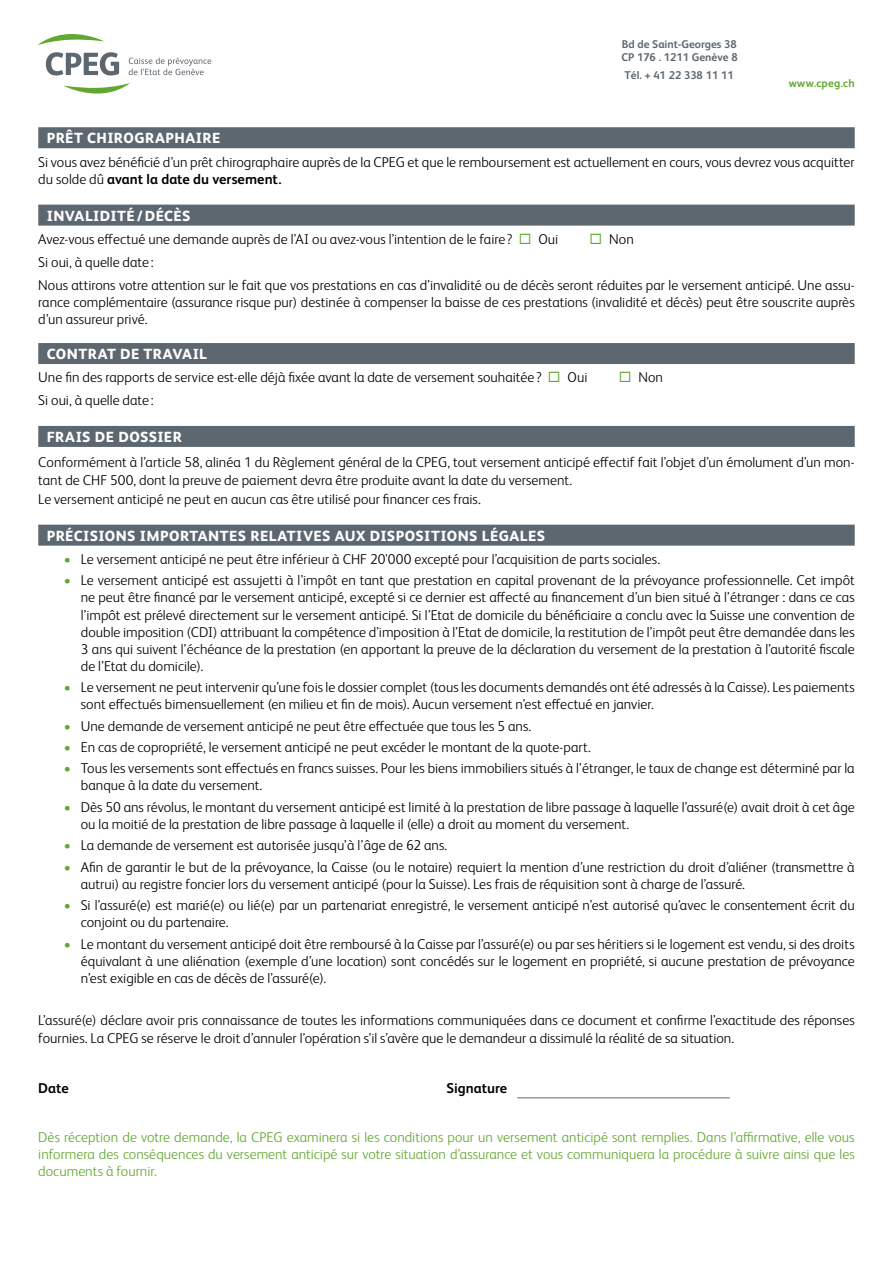
<style>
.page{position:relative;width:893px;height:1263px;background:#fff}
.page>*{position:absolute;margin:0;border:0;box-sizing:border-box;transform-origin:0 0}
.t1{font:800 14.7px "FS Albert Pro";letter-spacing:.03em;color:#fff}
.t2{font:300 14.25px/17.1px "FS Albert Pro";color:#000}
.t3{font:300 14.25px/17.1px "FS Albert Pro";color:#62a730;text-align:justify}
.t4{font:700 14.25px "FS Albert Pro";color:#000}
.t5{font:700 11.25px/12.9px "FS Albert Pro";color:#5d6770}
.t6{font:700 11.25px "FS Albert Pro";letter-spacing:.02em;color:#62a730}
.s1{font-weight:700}
.s2{color:#62a730}
</style>
<div class="page">
<svg style="left:38px;top:34px;width:66px;height:11px"></svg>
<svg style="left:64px;top:83px;width:66px;height:11px"></svg>
<svg style="left:46px;top:52px;width:73px;height:23px"></svg>
<svg style="left:129px;top:57px;width:82px;height:18px"></svg>
<div style="left:38px;top:127px;width:817px;height:21px;background:#5d6770"></div>
<div style="left:38px;top:205px;width:817px;height:21px;background:#5d6770"></div>
<div style="left:38px;top:343px;width:817px;height:21px;background:#5d6770"></div>
<div style="left:38px;top:426px;width:817px;height:21px;background:#5d6770"></div>
<div style="left:38px;top:525px;width:817px;height:21px;background:#5d6770"></div>
<hr style="left:517px;top:1097px;width:213px;height:1px;background:#5d6770">
<p class="t5" style="left:621px;top:37px;width:118px">Bd de Saint-Georges 38<br>CP 176 . 1211 Genève 8</p>
<p class="t5" style="left:624px;top:68px;width:111px">Tél. + 41 22 338 11 11</p>
<p class="t6" style="left:789px;top:75px;width:68px">www.cpeg.ch</p>
<p class="t1" style="left:47px;top:127px;width:175px">PRÊT CHIROGRAPHAIRE</p>
<p class="t2" style="left:38px;top:152px;width:818px">Si vous avez bénéficié d’un prêt chirographaire auprès de la CPEG et que le remboursement est actuellement en cours, vous devrez vous acquitter du solde dû <span class="s1">avant la date du versement.</span></p>
<p class="t1" style="left:47px;top:204px;width:145px">INVALIDITÉ / DÉCÈS</p>
<p class="t2" style="left:38px;top:230px;width:522px">Avez-vous effectué une demande auprès de l’AI ou avez-vous l’intention de le faire? <span class="s2">◻</span> Oui</p>
<p class="t2" style="left:590px;top:230px;width:46px"><span class="s2">◻</span> Non</p>
<p class="t2" style="left:38px;top:249px;width:818px;line-height:23.5px">Si oui, à quelle date:<br>Nous attirons votre attention sur le fait que vos prestations en cas d’invalidité ou de décès seront réduites par le versement anticipé. Une assu-</p>
<p class="t2" style="left:38px;top:293px;width:818px">rance complémentaire (assurance risque pur) destinée à compenser la baisse de ces prestations (invalidité et décès) peut être souscrite auprès d’un assureur privé.</p>
<p class="t1" style="left:47px;top:342px;width:162px">CONTRAT DE TRAVAIL</p>
<p class="t2" style="left:38px;top:368px;width:551px">Une fin des rapports de service est-elle déjà fixée avant la date de versement souhaitée? <span class="s2">◻</span> Oui</p>
<p class="t2" style="left:619px;top:368px;width:46px"><span class="s2">◻</span> Non</p>
<p class="t2" style="left:38px;top:391px;width:117px">Si oui, à quelle date:</p>
<p class="t1" style="left:47px;top:425px;width:137px">FRAIS DE DOSSIER</p>
<p class="t2" style="left:38px;top:453px;width:818px">Conformément à l’article 58, alinéa 1 du Règlement général de la CPEG, tout versement anticipé effectif fait l’objet d’un émolument d’un mon&shy;tant de CHF 500, dont la preuve de paiement devra être produite avant la date du versement.</p>
<p class="t2" style="left:38px;top:489px;width:444px">Le versement anticipé ne peut en aucun cas être utilisé pour financer ces frais.</p>
<p class="t1" style="left:47px;top:524px;width:500px">PRÉCISIONS IMPORTANTES RELATIVES AUX DISPOSITIONS LÉGALES</p>
<p class="t2" style="left:64px;top:550px;width:598px"><span class="s2">•</span> Le versement anticipé ne peut être inférieur à CHF 20'000 excepté pour l’acquisition de parts sociales.</p>
<p class="t2" style="left:81px;top:571px;width:775px;text-align:justify;text-indent:-17px"><span class="s2">•</span> Le versement anticipé est assujetti à l’impôt en tant que prestation en capital provenant de la prévoyance professionnelle. Cet impôt ne peut être financé par le versement anticipé, excepté si ce dernier est affecté au financement d’un bien situé à l’étranger : dans ce cas l’impôt est prélevé directement sur le versement anticipé. Si l’Etat de domicile du bénéficiaire a conclu avec la Suisse une convention de double imposition (CDI) attribuant la compétence d’imposition à l’Etat de domicile, la restitution de l’impôt peut être demandée dans les 3 ans qui suivent l’échéance de la prestation (en apportant la preuve de la déclaration du versement de la prestation à l’autorité fiscale de l’Etat du domicile).</p>
<p class="t2" style="left:81px;top:678px;width:775px;text-indent:-17px"><span class="s2">•</span> Le versement ne peut intervenir qu’une fois le dossier complet (tous les documents demandés ont été adressés à la Caisse). Les paiements sont effectués bimensuellement (en milieu et fin de mois). Aucun versement n’est effectué en janvier.</p>
<p class="t2" style="left:64px;top:716px;width:469px"><span class="s2">•</span> Une demande de versement anticipé ne peut être effectuée que tous les 5 ans.</p>
<p class="t2" style="left:64px;top:738px;width:529px"><span class="s2">•</span> En cas de copropriété, le versement anticipé ne peut excéder le montant de la quote-part.</p>
<p class="t2" style="left:81px;top:759px;width:775px;text-indent:-17px"><span class="s2">•</span> Tous les versements sont effectués en francs suisses. Pour les biens immobiliers situés à l’étranger, le taux de change est déterminé par la banque à la date du versement.</p>
<p class="t2" style="left:81px;top:797px;width:775px;text-indent:-17px"><span class="s2">•</span> Dès 50 ans révolus, le montant du versement anticipé est limité à la prestation de libre passage à laquelle l’assuré(e) avait droit à cet âge ou la moitié de la prestation de libre passage à laquelle il (elle) a droit au moment du versement.</p>
<p class="t2" style="left:64px;top:836px;width:385px"><span class="s2">•</span> La demande de versement est autorisée jusqu’à l’âge de 62 ans.</p>
<p class="t2" style="left:81px;top:857px;width:775px;text-indent:-17px"><span class="s2">•</span> Afin de garantir le but de la prévoyance, la Caisse (ou le notaire) requiert la mention d’une restriction du droit d’aliéner (transmettre à autrui) au registre foncier lors du versement anticipé (pour la Suisse). Les frais de réquisition sont à charge de l’assuré.</p>
<p class="t2" style="left:81px;top:896px;width:775px;text-indent:-17px"><span class="s2">•</span> Si l’assuré(e) est marié(e) ou lié(e) par un partenariat enregistré, le versement anticipé n’est autorisé qu’avec le consentement écrit du conjoint ou du partenaire.</p>
<p class="t2" style="left:81px;top:934px;width:775px;text-align:justify;text-indent:-17px"><span class="s2">•</span> Le montant du versement anticipé doit être remboursé à la Caisse par l’assuré(e) ou par ses héritiers si le logement est vendu, si des droits équivalant à une aliénation (exemple d’une location) sont concédés sur le logement en propriété, si aucune prestation de prévoyance n’est exigible en cas de décès de l’assuré(e).</p>
<p class="t2" style="left:38px;top:1011px;width:818px">L’assuré(e) déclare avoir pris connaissance de toutes les informations communiquées dans ce document et confirme l’exactitude des réponses fournies. La CPEG se réserve le droit d’annuler l’opération s’il s’avère que le demandeur a dissimulé la réalité de sa situation.</p>
<p class="t4" style="left:38px;top:1078px;width:32px">Date</p>
<p class="t4" style="left:446px;top:1078px;width:62px">Signature</p>
<p class="t3" style="left:38px;top:1128px;width:818px">Dès réception de votre demande, la CPEG examinera si les conditions pour un versement anticipé sont remplies. Dans l’affirmative, elle vous informera des conséquences du versement anticipé sur votre situation d’assurance et vous communiquera la procédure à suivre ainsi que les documents à fournir.</p>
</div>
